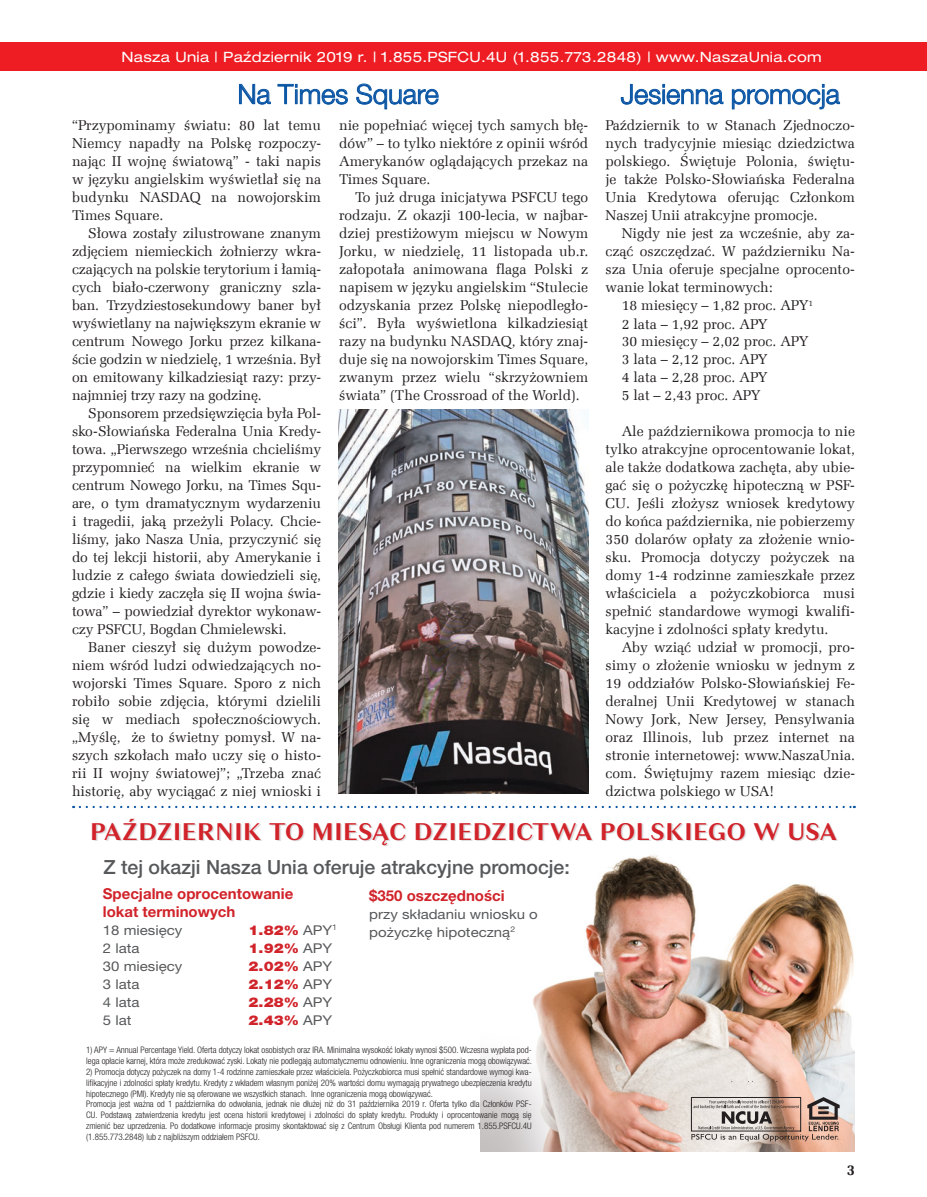
<style>
.page{position:relative;width:927px;height:1197px;background:#fff}
.page>*{position:absolute;margin:0;border:0;box-sizing:border-box;transform-origin:0 0}
.t1{font:300 27px "Helvetica Neue LT Pro";color:#0a55a4}
.t2{font:700 25.5px "Granville";color:#d1232a}
.t3{font:500 19.5px "Helvetica Neue LT Pro";color:#57585a}
.t4{font:700 15px "Helvetica Neue LT Pro";color:#d1232a}
.page_numbers{font:15px "Zapf Ellipt EU Bold";color:#231f20}
.first_paragraph{font:14.25px/18px "Zapf Ellipt EU Normal";color:#231f20;text-align:justify}
.t5{font:expanded 14.25px "Helvetica Neue LT Pro";letter-spacing:.02em;color:#fff}
.t6{font:13.5px "Helvetica Neue LT Pro";color:#57585a;scale:1.11 1}
.t7{font:900 13.5px "Helvetica Neue LT Pro";color:#d1232a;scale:1.11 1}
.disclaimers{font:300 condensed 9px/10.8px "Helvetica Neue LT Pro";color:#231f20;text-align:justify}
.s1{font-weight:400;color:#57585a}
</style>
<div class="page">
<div style="left:0;top:42px;width:927px;height:28px;background:#ee1d23"></div>
<svg style="left:239px;top:84px;width:32px;height:21px"></svg>
<svg style="left:277px;top:84px;width:71px;height:21px"></svg>
<svg style="left:356px;top:83px;width:83px;height:27px"></svg>
<svg style="left:80px;top:806px;width:775px;height:2px"></svg>
<img style="left:339px;top:410px;width:249px;height:384px">
<svg style="left:621px;top:84px;width:103px;height:21px"></svg>
<svg style="left:732px;top:84px;width:108px;height:26px"></svg>
<img style="left:481px;top:854px;width:374px;height:298px">
<svg style="left:691px;top:1097px;width:149px;height:44px;background:#b4a197"></svg>
<p class="t5" style="left:121px;top:49px;width:702px">Nasza Unia | Październik 2019 r. | 1.855.PSFCU.4U (1.855.773.2848) | www.NaszaUnia.com</p>
<p class="t1" style="left:238px;top:78px;width:203px">Na Times Square</p>
<p class="t1" style="left:621px;top:78px;width:221px">Jesienna promocja</p>
<p class="first_paragraph" style="left:72px;top:117px;width:251px">“Przypominamy światu: 80 lat temu Niemcy napadły na Polskę rozpoczy&shy;nając II wojnę światową” - taki napis w języku angielskim wyświetlał się na budynku NASDAQ na nowojorskim Times Square.</p>
<p class="first_paragraph" style="left:72px;top:225px;width:251px;text-indent:16px">Słowa zostały zilustrowane znanym zdjęciem niemieckich żołnierzy wkra&shy;czających na polskie terytorium i łamią&shy;cych biało-czerwony graniczny szla&shy;ban. Trzydziestosekundowy baner był wyświetlany na największym ekranie w centrum Nowego Jorku przez kilkana&shy;ście godzin w niedzielę, 1 września. Był on emitowany kilkadziesiąt razy: przy&shy;najmniej trzy razy na godzinę.</p>
<p class="first_paragraph" style="left:72px;top:405px;width:251px;text-indent:16px">Sponsorem przedsięwzięcia była Pol&shy;sko-Słowiańska Federalna Unia Kredy&shy;towa. „Pierwszego września chcieliśmy przypomnieć na wielkim ekranie w centrum Nowego Jorku, na Times Squ&shy;are, o tym dramatycznym wydarzeniu i tragedii, jaką przeżyli Polacy. Chcie&shy;liśmy, jako Nasza Unia, przyczynić się do tej lekcji historii, aby Amerykanie i ludzie z całego świata dowiedzieli się, gdzie i kiedy zaczęła się II wojna świa&shy;towa” – powiedział dyrektor wykonaw&shy;czy PSFCU, Bogdan Chmielewski.</p>
<p class="first_paragraph" style="left:72px;top:639px;width:251px;text-indent:16px">Baner cieszył się dużym powodze&shy;niem wśród ludzi odwiedzających no&shy;wojorski Times Square. Sporo z nich robiło sobie zdjęcia, którymi dzielili się w mediach społecznościowych. „Myślę, że to świetny pomysł. W na&shy;szych szkołach mało uczy się o histo&shy;rii II wojny światowej”; „Trzeba znać historię, aby wyciągać z niej wnioski i</p>
<p class="first_paragraph" style="left:339px;top:117px;width:251px">nie popełniać więcej tych samych błę&shy;dów” – to tylko niektóre z opinii wśród Amerykanów oglądających przekaz na Times Square.</p>
<p class="first_paragraph" style="left:339px;top:189px;width:251px;text-indent:16px">To już druga inicjatywa PSFCU tego rodzaju. Z okazji 100-lecia, w najbar&shy;dziej prestiżowym miejscu w Nowym Jorku, w niedzielę, 11 listopada ub.r. załopotała animowana flaga Polski z napisem w języku angielskim “Stulecie odzyskania przez Polskę niepodległo&shy;ści”. Była wyświetlona kilkadziesiąt razy na budynku NASDAQ, który znaj&shy;duje się na nowojorskim Times Square, zwanym przez wielu “skrzyżowniem świata” (The Crossroad of the World).</p>
<p class="first_paragraph" style="left:606px;top:117px;width:251px">Październik to w Stanach Zjednoczo&shy;nych tradycyjnie miesiąc dziedzictwa polskiego. Świętuje Polonia, świętu&shy;je także Polsko-Słowiańska Federalna Unia Kredytowa oferując Członkom Naszej Unii atrakcyjne promocje.</p>
<p class="first_paragraph" style="left:606px;top:225px;width:251px;text-indent:16px">Nigdy nie jest za wcześnie, aby za&shy;cząć oszczędzać. W październiku Na&shy;sza Unia oferuje specjalne oprocento&shy;wanie lokat terminowych:</p>
<p class="first_paragraph" style="left:622px;top:297px;width:193px">18 miesięcy – 1,82 proc. APY<sup>1</sup></p>
<p class="first_paragraph" style="left:622px;top:315px;width:147px">2 lata – 1,92 proc. APY</p>
<p class="first_paragraph" style="left:622px;top:333px;width:188px">30 miesięcy – 2,02 proc. APY</p>
<p class="first_paragraph" style="left:622px;top:351px;width:147px">3 lata – 2,12 proc. APY</p>
<p class="first_paragraph" style="left:622px;top:369px;width:147px">4 lata – 2,28 proc. APY</p>
<p class="first_paragraph" style="left:622px;top:387px;width:140px">5 lat – 2,43 proc. APY</p>
<p class="first_paragraph" style="left:606px;top:423px;width:251px;text-indent:16px">Ale październikowa promocja to nie tylko atrakcyjne oprocentowanie lokat, ale także dodatkowa zachęta, aby ubie&shy;gać się o pożyczkę hipoteczną w PSF-CU. Jeśli złożysz wniosek kredytowy do końca października, nie pobierzemy 350 dolarów opłaty za złożenie wnio&shy;sku. Promocja dotyczy pożyczek na domy 1-4 rodzinne zamieszkałe przez właściciela a pożyczkobiorca musi spełnić standardowe wymogi kwalifi&shy;kacyjne i zdolności spłaty kredytu.</p>
<p class="first_paragraph" style="left:606px;top:639px;width:251px;text-indent:16px">Aby wziąć udział w promocji, pro&shy;simy o złożenie wniosku w jednym z 19 oddziałów Polsko-Słowiańskiej Fe&shy;deralnej Unii Kredytowej w stanach Nowy Jork, New Jersey, Pensylwania oraz Illinois, lub przez internet na stronie internetowej: www.NaszaUnia. com. Świętujmy razem miesiąc dzie&shy;dzictwa polskiego w USA!</p>
<p class="t2" style="left:90px;top:814px;width:749px">PAŹDZIERNIK TO MIESĄC DZIEDZICTWA POLSKIEGO W USA</p>
<p class="t3" style="left:103px;top:855px;width:468px">Z tej okazji Nasza Unia oferuje atrakcyjne promocje:</p>
<p class="t4" style="left:103px;top:884px;width:192px">Specjalne oprocentowanie</p>
<p class="t4" style="left:103px;top:902px;width:134px">lokat terminowych</p>
<p class="t6" style="left:103px;top:922px;width:73px">18 miesięcy</p>
<p class="t7" style="left:249px;top:922px;width:81px">1.82% <span class="s1">APY</span><sup>1</sup></p>
<p class="t6" style="left:103px;top:940px;width:35px">2 lata</p>
<p class="t7" style="left:249px;top:940px;width:77px">1.92% <span class="s1">APY</span></p>
<p class="t6" style="left:103px;top:958px;width:73px">30 miesięcy</p>
<p class="t7" style="left:249px;top:958px;width:77px">2.02% <span class="s1">APY</span></p>
<p class="t6" style="left:103px;top:976px;width:35px">3 lata</p>
<p class="t7" style="left:249px;top:976px;width:77px">2.12% <span class="s1">APY</span></p>
<p class="t6" style="left:103px;top:994px;width:35px">4 lata</p>
<p class="t7" style="left:249px;top:994px;width:77px">2.28% <span class="s1">APY</span></p>
<p class="t6" style="left:103px;top:1012px;width:27px">5 lat</p>
<p class="t7" style="left:249px;top:1012px;width:77px">2.43% <span class="s1">APY</span></p>
<p class="t4" style="left:369px;top:886px;width:137px">$350 oszczędności</p>
<p class="t6" style="left:369px;top:906px;width:153px">przy składaniu wniosku o</p>
<p class="t6" style="left:369px;top:924px;width:133px">pożyczkę hipoteczną<sup>2</sup></p>
<p class="disclaimers" style="left:86px;top:1045px;width:447px">1) APY = Annual Percentage Yield. Oferta dotyczy lokat osobistych oraz IRA. Minimalna wysokość lokaty wynosi $500. Wczesna wypłata pod&shy;lega opłacie karnej, która może zredukować zyski. Lokaty nie podlegają automatycznemu odnowieniu. Inne ograniczenia mogą obowiązywać.</p>
<p class="disclaimers" style="left:86px;top:1066px;width:447px">2) Promocja dotyczy pożyczek na domy 1-4 rodzinne zamieszkałe przez właściciela. Pożyczkobiorca musi spełnić standardowe wymogi kwa&shy;lifikacyjne i zdolności spłaty kredytu. Kredyty z wkładem własnym poniżej 20% wartości domu wymagają prywatnego ubezpieczenia kredytu hipotecznego (PMI). Kredyty nie są oferowane we wszystkich stanach. Inne ograniczenia mogą obowiązywać.</p>
<p class="disclaimers" style="left:86px;top:1099px;width:447px">Promocja jest ważna od 1 października do odwołania, jednak nie dłużej niż do 31 października 2019 r. Oferta tylko dla Członków PSF-CU. Podstawą zatwierdzenia kredytu jest ocena historii kredytowej i zdolności do spłaty kredytu. Produkty i oprocentowanie mogą się zmienić bez uprzedzenia. Po dodatkowe informacje prosimy skontaktować się z Centrum Obsługi Klienta pod numerem 1.855.PSFCU.4U (1.855.773.2848) lub z najbliższym oddziałem PSFCU.</p>
<p class="page_numbers" style="left:847px;top:1160px;width:10px">3</p>
</div>
